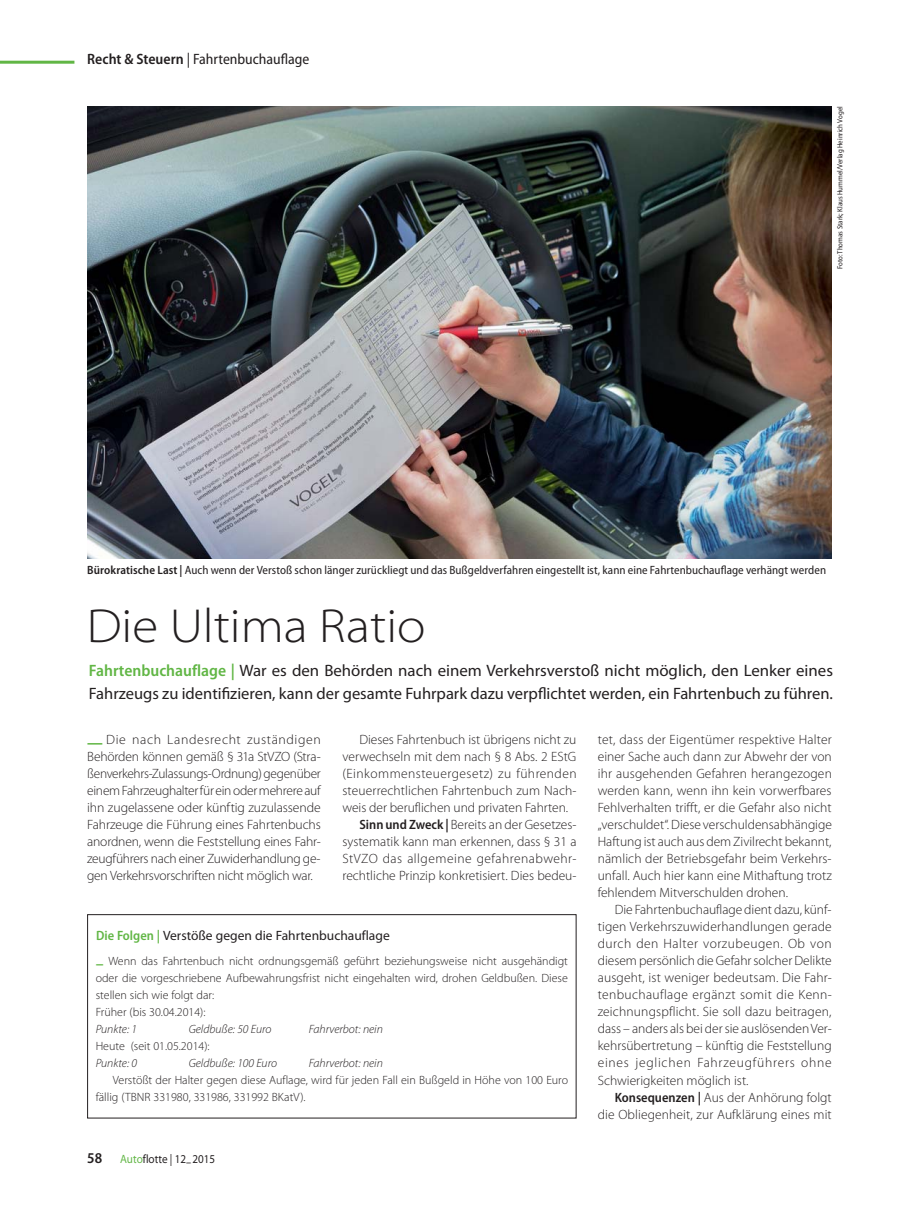
<style>
.page{position:relative;width:919px;height:1212px;background:#fff}
.page>*{position:absolute;margin:0;border:0;box-sizing:border-box;transform-origin:0 0}
.t1{font:300 semi-expanded 48px "Myriad Pro";color:#231f20}
.t2{font:16.5px/22.5px "Myriad Pro";color:#231f20}
.t3{font:semi-condensed 15px "Myriad Pro";color:#231f20}
.t4{font:300 13.5px/17px "Myriad Pro";color:#231f20;text-align:justify}
.t5{font:300 13.5px "Myriad Pro";letter-spacing:.035em;color:#231f20}
.t6{font:13.5px "Myriad Pro";color:#231f20}
.t7{font:300 12px/17px "Myriad Pro";color:#231f20}
.t8{font:semi-condensed 12px "Myriad Pro";letter-spacing:.005em;color:#231f20}
.t9{font:italic 300 12px "Myriad Pro";color:#231f20}
.t10{font:semi-expanded 12px "Myriad Pro";color:#231f20;scale:.85 1}
.t11{font:semi-condensed 7.5px "Myriad Pro";color:#231f20}
.s1{font-weight:600}
.s2{font-weight:600;font-stretch:semi-condensed;color:#61b645}
.s3{font-weight:600;font-stretch:semi-condensed}
.s4{font-weight:600;font-stretch:semi-condensed;font-size:15px}
.s5{color:#61b645}
</style>
<div class="page">
<hr style="left:0;top:61px;width:74px;height:3px;background:#61b645">
<img style="left:87px;top:106px;width:744px;height:452px">
<div style="left:87px;top:914px;width:489px;height:204px;border:1px solid #231f20"></div>
<p class="t3" style="left:87px;top:53px;width:224px"><span class="s1">Recht &amp; Steuern</span> | Fahrtenbuchauflage</p>
<p class="t11" style="left:837px;top:269px;width:164px;rotate:-90deg">Foto: Thomas Stark; Klaus Hummel/Verlag Heinrich Vogel</p>
<p class="t8" style="left:87px;top:565px;width:740px"><span class="s1">Bürokratische Last |</span> Auch wenn der Verstoß schon länger zurückliegt und das Bußgeldverfahren eingestellt ist, kann eine Fahrtenbuchauflage verhängt werden</p>
<h1 class="t1" style="left:87px;top:597px;width:340px">Die Ultima Ratio</h1>
<p class="t2" style="left:89px;top:661px;width:745px"><span class="s2">Fahrtenbuchauflage |</span> War es den Behörden nach einem Verkehrsverstoß nicht möglich, den Lenker eines<br>Fahrzeugs zu identifizieren, kann der gesamte Fuhrpark dazu verpflichtet werden, ein Fahrtenbuch zu führen.</p>
<p class="t4" style="left:87px;top:733px;width:235px;text-indent:19px">Die nach Landesrecht zuständigen Behörden können gemäß § 31a StVZO (Stra&shy;ßenverkehrs-Zulassungs-Ordnung) gegenüber einem Fahrzeughalter für ein oder mehrere auf ihn zugelassene oder künftig zuzulassende Fahrzeuge die Führung eines Fahrtenbuchs anordnen, wenn die Feststellung eines Fahr&shy;zeugführers nach einer Zuwiderhandlung ge&shy;gen Verkehrsvorschriften nicht möglich war.</p>
<p class="t4" style="left:359px;top:733px;width:218px">Dieses Fahrtenbuch ist übrigens nicht zu</p>
<p class="t4" style="left:342px;top:750px;width:235px">verwechseln mit dem nach § 8 Abs. 2 EStG</p>
<p class="t5" style="left:342px;top:769px;width:236px">(Einkommensteuergesetz) zu führenden</p>
<p class="t4" style="left:342px;top:784px;width:235px">steuerrechtlichen Fahrtenbuch zum Nach-</p>
<p class="t4" style="left:342px;top:801px;width:227px">weis der beruflichen und privaten Fahrten.</p>
<p class="t4" style="left:359px;top:818px;width:218px"><span class="s3">Sinn und Zweck |</span> Bereits an der Gesetzes-</p>
<p class="t4" style="left:342px;top:835px;width:235px">systematik kann man erkennen, dass § 31 a</p>
<p class="t5" style="left:342px;top:854px;width:235px">StVZO das allgemeine gefahrenabwehr-</p>
<p class="t4" style="left:342px;top:869px;width:235px">rechtliche Prinzip konkretisiert. Dies bedeu-</p>
<p class="t6" style="left:96px;top:931px;width:295px"><span class="s2">Die Folgen |</span> Verstöße gegen die Fahrtenbuchauflage</p>
<p class="t7" style="left:96px;top:954px;width:473px;text-indent:13px">Wenn das Fahrtenbuch nicht ordnungsgemäß geführt beziehungsweise nicht ausgehändigt oder die vorgeschriebene Aufbewahrungsfrist nicht eingehalten wird, drohen Geldbußen. Diese stellen sich wie folgt dar:<br>Früher (bis 30.04.2014):</p>
<p class="t9" style="left:96px;top:1025px;width:43px">Punkte: 1</p>
<p class="t9" style="left:189px;top:1025px;width:84px">Geldbuße: 50 Euro</p>
<p class="t9" style="left:309px;top:1025px;width:76px">Fahrverbot: nein</p>
<p class="t7" style="left:96px;top:1039px;width:115px">Heute (seit 01.05.2014):</p>
<p class="t9" style="left:96px;top:1059px;width:43px">Punkte: 0</p>
<p class="t9" style="left:189px;top:1059px;width:90px">Geldbuße: 100 Euro</p>
<p class="t9" style="left:309px;top:1059px;width:76px">Fahrverbot: nein</p>
<p class="t7" style="left:96px;top:1073px;width:474px;text-indent:17px">Verstößt der Halter gegen diese Auflage, wird für jeden Fall ein Bußgeld in Höhe von 100 Euro fällig (TBNR 331980, 331986, 331992 BKatV).</p>
<p class="t10" style="left:87px;top:1151px;width:152px"><span class="s4">58</span> <span class="s5">Auto</span>flotte | 12– 2015</p>
<p class="t4" style="left:597px;top:733px;width:236px">tet, dass der Eigentümer respektive Halter einer Sache auch dann zur Abwehr der von ihr ausgehenden Gefahren herangezogen werden kann, wenn ihn kein vorwerfbares Fehlverhalten trifft, er die Gefahr also nicht „verschuldet“. Diese verschuldensabhängige Haftung ist auch aus dem Zivilrecht bekannt, nämlich der Betriebs gefahr beim Verkehrs&shy;unfall. Auch hier kann eine Mithaftung trotz fehlendem Mitverschulden drohen.</p>
<p class="t4" style="left:597px;top:903px;width:235px;text-indent:17px">Die Fahrtenbuchauflage dient dazu, künf&shy;tigen Verkehrszuwiderhandlungen gerade durch den Halter vorzubeugen. Ob von diesem persönlich die Gefahr solcher Delikte ausgeht, ist weniger bedeutsam. Die Fahr&shy;tenbuchauflage ergänzt somit die Kenn&shy;zeichnungspflicht. Sie soll dazu beitragen, dass – anders als bei der sie auslösenden Ver&shy;kehrsübertretung – künftig die Feststellung eines jeglichen Fahrzeugführers ohne Schwierigkeiten möglich ist.</p>
<p class="t4" style="left:597px;top:1090px;width:235px;text-align:right"><span class="s3">Konsequenzen |</span> Aus der Anhörung folgt die Obliegenheit, zur Aufklärung eines mit</p>
</div>
